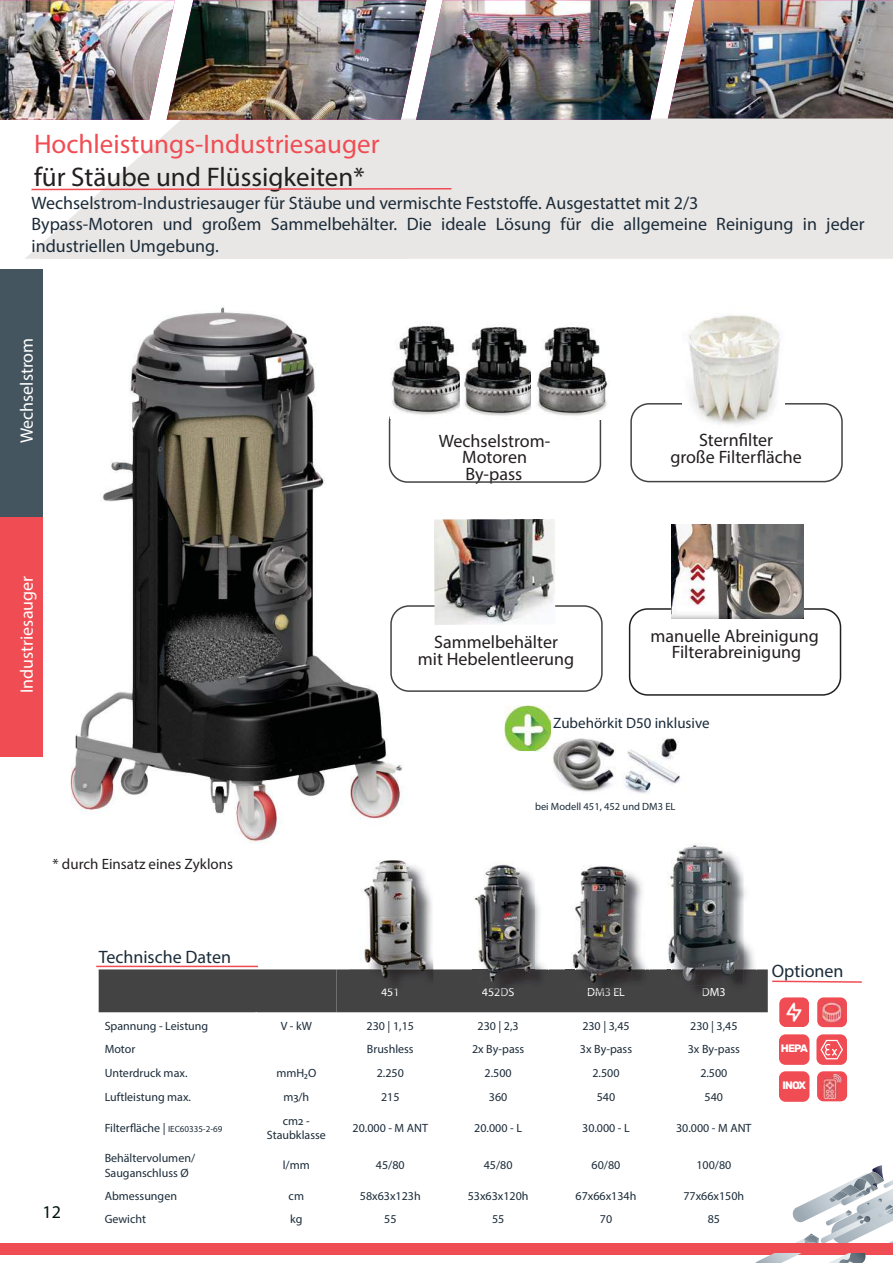
<style>
.page{position:relative;width:893px;height:1263px;background:#fff}
.page>*{position:absolute;margin:0;border:0;box-sizing:border-box;transform-origin:0 0}
.t1{font:27px "Myriad Pro";color:#f04c54}
.t2{font:27px "Myriad Pro";color:#231f20}
.t3{font:18px/21.6px "Myriad Pro";color:#1b2b39}
.t4{font:18px/16.5px "Myriad Pro";color:#231f20;text-align:center}
.t5{font:18px "Myriad Pro";color:#fff}
.t6{font:18px "Myriad Pro";color:#00130d}
.t7{font:15px "Myriad Pro";color:#231f20}
.t8{font:15px "Myriad Pro";color:#1b2b39}
.t9{font:12px/14.4px "Myriad Pro";color:#1b2b39;text-align:center}
.t10{font:12px "Myriad Pro";color:#fdfdfd}
.t11{font:12px "Myriad Pro";color:#fcfcfc}
.t12{font:700 10.8px "Rubik";letter-spacing:-.075em;color:#fff}
.t13{font:10.5px "Myriad Pro";color:#1b2b39}
.s1{color:#c0c2c4}
.s2{color:#e1e2e3}
.s3{color:#f9f9fa}
.s4{color:#a9abad}
.s5{font-size:9px}
</style>
<div class="page">
<div style="left:0;top:1246px;width:892px;height:9px;background:#f04c54"></div>
<div style="left:0;top:513px;width:43px;height:244px;background:#f04c54"></div>
<div style="left:0;top:269px;width:43px;height:247px;background:#455560"></div>
<svg style="left:25px;top:120px;width:867px;height:139px;background:#ebe9e7"></svg>
<div style="left:816px;top:1034px;width:31px;height:30px;background:#f04c54;border-radius:7px"></div>
<svg style="left:820px;top:1040px;width:22px;height:19px"></svg>
<div style="left:817px;top:997px;width:30px;height:30px;background:#f04c54;border-radius:6px"></div>
<img style="left:822px;top:1012px;width:20px;height:10px">
<div style="left:817px;top:1071px;width:30px;height:30px;background:#f04c54;border-radius:6px"></div>
<img style="left:820px;top:1075px;width:23px;height:23px">
<img style="left:808px;top:1012px;width:1px;height:12px">
<img style="left:779px;top:1012px;width:29px;height:15px">
<svg style="left:99px;top:969px;width:763px;height:43px;background:#635d5e"></svg>
<div style="left:779px;top:1071px;width:30px;height:30px;background:#f04c54;border-radius:7px"></div>
<div style="left:779px;top:1034px;width:30px;height:30px;background:#f04c54;border-radius:7px"></div>
<img style="left:70px;top:306px;width:334px;height:537px">
<div style="left:43px;top:239px;width:364px;height:20px;background:#e9e7e5"></div>
<svg style="left:755px;top:1165px;width:138px;height:98px"></svg>
<div style="left:0;top:1243px;width:892px;height:9px;background:#f04c54"></div>
<img style="left:671px;top:877px;width:85px;height:122px">
<img style="left:702px;top:988px;width:23px;height:9px">
<img style="left:666px;top:844px;width:77px;height:142px">
<svg style="left:30px;top:187px;width:423px;height:4px;background:#edafb1"></svg>
<img style="left:478px;top:883px;width:70px;height:116px">
<img style="left:482px;top:988px;width:32px;height:9px">
<img style="left:473px;top:862px;width:61px;height:121px">
<img style="left:368px;top:981px;width:65px;height:15px">
<img style="left:381px;top:989px;width:16px;height:7px">
<img style="left:349px;top:863px;width:84px;height:118px">
<img style="left:349px;top:860px;width:57px;height:27px">
<img style="left:368px;top:863px;width:39px;height:24px">
<div style="left:389px;top:404px;width:212px;height:79px;border:2px solid #434344;border-radius:18px"></div>
<img style="left:460px;top:327px;width:71px;height:89px">
<hr style="left:96px;top:966px;width:162px;height:1px;background:#f04c54">
<div style="left:629px;top:608px;width:212px;height:88px;border:2px solid #231f20;border-radius:18px"></div>
<img style="left:671px;top:524px;width:132px;height:94px">
<img style="left:531px;top:327px;width:77px;height:92px">
<img style="left:390px;top:321px;width:70px;height:97px">
<div style="left:630px;top:403px;width:212px;height:79px;border:2px solid #434344;border-radius:18px"></div>
<img style="left:682px;top:315px;width:102px;height:110px">
<div style="left:390px;top:605px;width:212px;height:87px;border:2px solid #434344;border-radius:18px"></div>
<img style="left:434px;top:519px;width:121px;height:106px">
<img style="left:535px;top:720px;width:145px;height:74px">
<img style="left:504px;top:706px;width:46px;height:45px">
<img style="left:535px;top:720px;width:15px;height:31px">
<img style="left:175px;top:0;width:717px;height:120px">
<img style="left:0;top:0;width:175px;height:120px">
<img style="left:576px;top:965px;width:73px;height:35px">
<img style="left:588px;top:991px;width:36px;height:6px">
<img style="left:565px;top:865px;width:80px;height:126px">
<h1 class="t1" style="left:34px;top:134px;width:347px">Hochleistungs-Industriesauger</h1>
<h1 class="t2" style="left:34px;top:166px;width:332px">für Stäube und Flüssigkeiten*</h1>
<h2 class="t3" style="left:31px;top:193px;width:834px">Wechselstrom-Industriesauger für Stäube und vermischte Feststoffe. Ausgestattet mit 2/3<br>Bypass-Motoren und großem Sammelbehälter. Die ideale Lösung für die allgemeine Reinigung in jeder industriellen Umgebung.</h2>
<h2 class="t5" style="left:20px;top:443px;width:107px;rotate:-90deg">Wechselstrom</h2>
<h2 class="t5" style="left:20px;top:693px;width:119px;rotate:-90deg">Industriesauger</h2>
<p class="t7" style="left:53px;top:858px;width:182px">* durch Einsatz eines Zyklons</p>
<h2 class="t3" style="left:99px;top:947px;width:134px">Technische Daten</h2>
<h2 class="t4" style="left:439px;top:434px;width:113px">Wechselstrom-<br>Motoren<br>By-pass</h2>
<h2 class="t4" style="left:418px;top:635px;width:158px">Sammelbehälter<br>mit Hebelentleerung</h2>
<h2 class="t4" style="left:670px;top:433px;width:133px">Sternfilter<br>große Filterfläche</h2>
<h2 class="t4" style="left:650px;top:629px;width:170px">manuelle Abreinigung<br>Filterabreinigung</h2>
<p class="t8" style="left:553px;top:718px;width:158px">Zubehörkit D50 inklusive</p>
<p class="t13" style="left:535px;top:803px;width:142px">bei Modell 451, 452 und DM3 EL</p>
<p class="t11" style="left:381px;top:988px;width:20px">451</p>
<p class="t10" style="left:482px;top:988px;width:34px">452<span class="s1">D</span><span class="s2">S</span></p>
<p class="t11" style="left:587px;top:988px;width:39px">DM3 <span class="s3">EL</span></p>
<p class="t10" style="left:702px;top:988px;width:25px"><span class="s4">D</span>M3</p>
<h2 class="t3" style="left:771px;top:961px;width:73px">Optionen</h2>
<h2 class="t6" style="left:43px;top:1205px;width:20px">12</h2>
<p class="t9" style="left:105px;top:1019px;width:105px">Spannung - Leistung</p>
<p class="t9" style="left:281px;top:1019px;width:33px">V - kW</p>
<p class="t9" style="left:366px;top:1019px;width:49px">230 | 1,15</p>
<p class="t9" style="left:477px;top:1019px;width:43px">230 | 2,3</p>
<p class="t9" style="left:582px;top:1019px;width:49px">230 | 3,45</p>
<p class="t9" style="left:690px;top:1019px;width:49px">230 | 3,45</p>
<p class="t9" style="left:105px;top:1042px;width:32px">Motor</p>
<p class="t9" style="left:367px;top:1042px;width:48px">Brushless</p>
<p class="t9" style="left:472px;top:1042px;width:54px">2x By-pass</p>
<p class="t9" style="left:580px;top:1042px;width:54px">3x By-pass</p>
<p class="t9" style="left:687px;top:1042px;width:54px">3x By-pass</p>
<p class="t9" style="left:105px;top:1067px;width:84px">Unterdruck max.</p>
<p class="t9" style="left:276px;top:1067px;width:41px">mmH2O</p>
<p class="t9" style="left:377px;top:1067px;width:29px">2.250</p>
<p class="t9" style="left:484px;top:1067px;width:29px">2.500</p>
<p class="t9" style="left:592px;top:1067px;width:29px">2.500</p>
<p class="t9" style="left:700px;top:1067px;width:29px">2.500</p>
<p class="t9" style="left:105px;top:1091px;width:88px">Luftleistung max.</p>
<p class="t9" style="left:283px;top:1091px;width:27px">m3/h</p>
<p class="t9" style="left:381px;top:1091px;width:20px">215</p>
<p class="t9" style="left:489px;top:1091px;width:20px">360</p>
<p class="t9" style="left:596px;top:1091px;width:20px">540</p>
<p class="t9" style="left:704px;top:1091px;width:20px">540</p>
<p class="t9" style="left:105px;top:1121px;width:119px">Filterfläche | <span class="s5">IEC60335-2-69</span></p>
<p class="t9" style="left:267px;top:1114px;width:61px">cm2 -<br>Staubklasse</p>
<p class="t9" style="left:352px;top:1121px;width:77px">20.000 - M ANT</p>
<p class="t9" style="left:474px;top:1121px;width:49px">20.000 - L</p>
<p class="t9" style="left:582px;top:1121px;width:49px">30.000 - L</p>
<p class="t9" style="left:676px;top:1121px;width:77px">30.000 - M ANT</p>
<p class="t9" style="left:105px;top:1152px;width:92px;text-align:left">Behältervolumen/<br>Sauganschluss Ø</p>
<p class="t9" style="left:283px;top:1159px;width:28px">l/mm</p>
<p class="t9" style="left:376px;top:1159px;width:30px">45/80</p>
<p class="t9" style="left:484px;top:1159px;width:30px">45/80</p>
<p class="t9" style="left:591px;top:1159px;width:30px">60/80</p>
<p class="t9" style="left:696px;top:1159px;width:36px">100/80</p>
<p class="t9" style="left:105px;top:1189px;width:74px">Abmessungen</p>
<p class="t9" style="left:288px;top:1189px;width:17px">cm</p>
<p class="t9" style="left:360px;top:1189px;width:62px">58x63x123h</p>
<p class="t9" style="left:467px;top:1189px;width:62px">53x63x120h</p>
<p class="t9" style="left:575px;top:1189px;width:62px">67x66x134h</p>
<p class="t9" style="left:683px;top:1189px;width:62px">77x66x150h</p>
<p class="t9" style="left:105px;top:1213px;width:43px">Gewicht</p>
<p class="t9" style="left:290px;top:1213px;width:14px">kg</p>
<p class="t9" style="left:384px;top:1213px;width:14px">55</p>
<p class="t9" style="left:492px;top:1213px;width:14px">55</p>
<p class="t9" style="left:600px;top:1213px;width:14px">70</p>
<p class="t9" style="left:707px;top:1213px;width:14px">85</p>
<p class="t12" style="left:780px;top:1045px;width:29px">HEPA</p>
<p class="t12" style="left:782px;top:1082px;width:25px">INOX</p>
</div>
